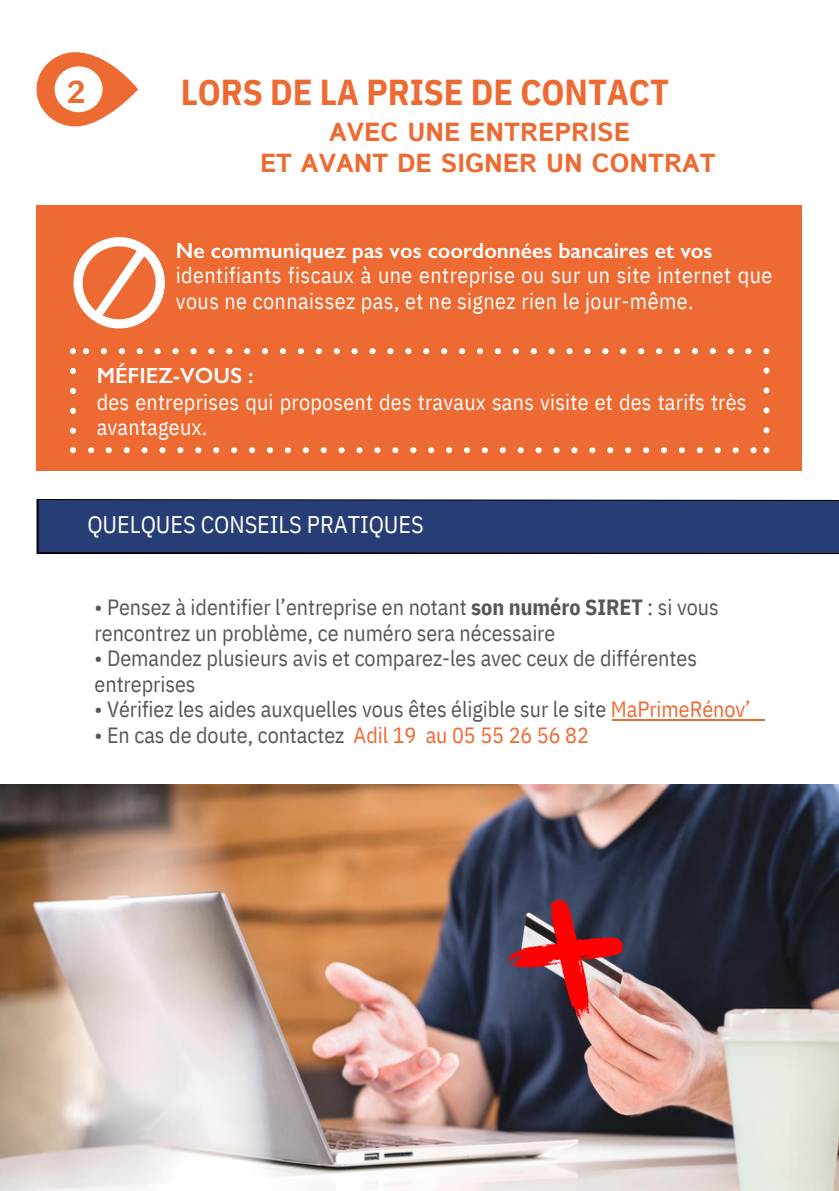
<style>
.page{position:relative;width:839px;height:1191px;background:#fff}
.page>*{position:absolute;margin:0;border:0;box-sizing:border-box;transform-origin:0 0}
.t1{font:700 36px "IBM Plex Sans Cond";letter-spacing:-.005em;color:#ed6a32}
.t2{font:700 32px "Istok";color:#ed6a32}
.t3{font:700 26px "Istok";color:#ed6a32}
.t4{font:24px "IBM Plex Sans Cond";color:#fff}
.t5{font:22px "IBM Plex Sans Cond";color:#575756}
.t6{font:22px/25.6px "IBM Plex Sans Cond";letter-spacing:.02em;color:#fff}
.t7{font:600 22px "Gill Sans";color:#fff}
.s1{font-weight:700}
.s2{color:#ed6a32}
</style>
<div class="page">
<div style="left:37px;top:206px;width:764px;height:265px;background:#ed6a32"></div>
<svg style="left:37px;top:499px;width:801px;height:55px;background:#263b70"></svg>
<svg style="left:36px;top:52px;width:102px;height:75px"></svg>
<div style="left:55px;top:66px;width:48px;height:46px;background:#fff;border-radius:50%"></div>
<hr style="left:613px;top:719px;width:152px;height:1px;background:#ed6a32">
<svg style="left:73px;top:237px;width:92px;height:92px"></svg>
<svg style="left:70px;top:348px;width:699px;height:105px"></svg>
<img style="left:1px;top:784px;width:837px;height:407px">
<svg style="left:505px;top:900px;width:118px;height:122px;background:#8c4753"></svg>
<p class="t2" style="left:67px;top:79px;width:20px">2</p>
<p class="t1" style="left:181px;top:68px;width:489px">LORS DE LA PRISE DE CONTACT</p>
<p class="t3" style="left:329px;top:121px;width:302px">AVEC UNE ENTREPRISE</p>
<p class="t3" style="left:260px;top:152px;width:457px">ET AVANT DE SIGNER UN CONTRAT</p>
<p class="t7" style="left:176px;top:237px;width:538px">Ne communiquez pas vos coordonnées bancaires et vos</p>
<p class="t6" style="left:176px;top:262px;width:598px">identifiants fiscaux à une entreprise ou sur un site internet que vous ne connaissez pas, et ne signez rien le jour-même.</p>
<p class="t7" style="left:97px;top:362px;width:158px">MÉFIEZ-VOUS :</p>
<p class="t6" style="left:97px;top:389px;width:651px">des entreprises qui proposent des travaux sans visite et des tarifs très avantageux.</p>
<p class="t4" style="left:87px;top:509px;width:338px">QUELQUES CONSEILS PRATIQUES</p>
<p class="t5" style="left:95px;top:593px;width:625px">• Pensez à identifier l’entreprise en notant <span class="s1">son numéro SIRET</span> : si vous</p>
<p class="t5" style="left:95px;top:618px;width:462px">rencontrez un problème, ce numéro sera nécessaire</p>
<p class="t5" style="left:95px;top:644px;width:604px">• Demandez plusieurs avis et comparez-les avec ceux de différentes</p>
<p class="t5" style="left:95px;top:669px;width:102px">entreprises</p>
<p class="t5" style="left:95px;top:695px;width:657px">• Vérifiez les aides auxquelles vous êtes éligible sur le site <span class="s2">MaPrimeRénov’</span></p>
<p class="t5" style="left:95px;top:720px;width:496px">• En cas de doute, contactez <span class="s2">Adil 19 au 05 55 26 56 82</span></p>
</div>
